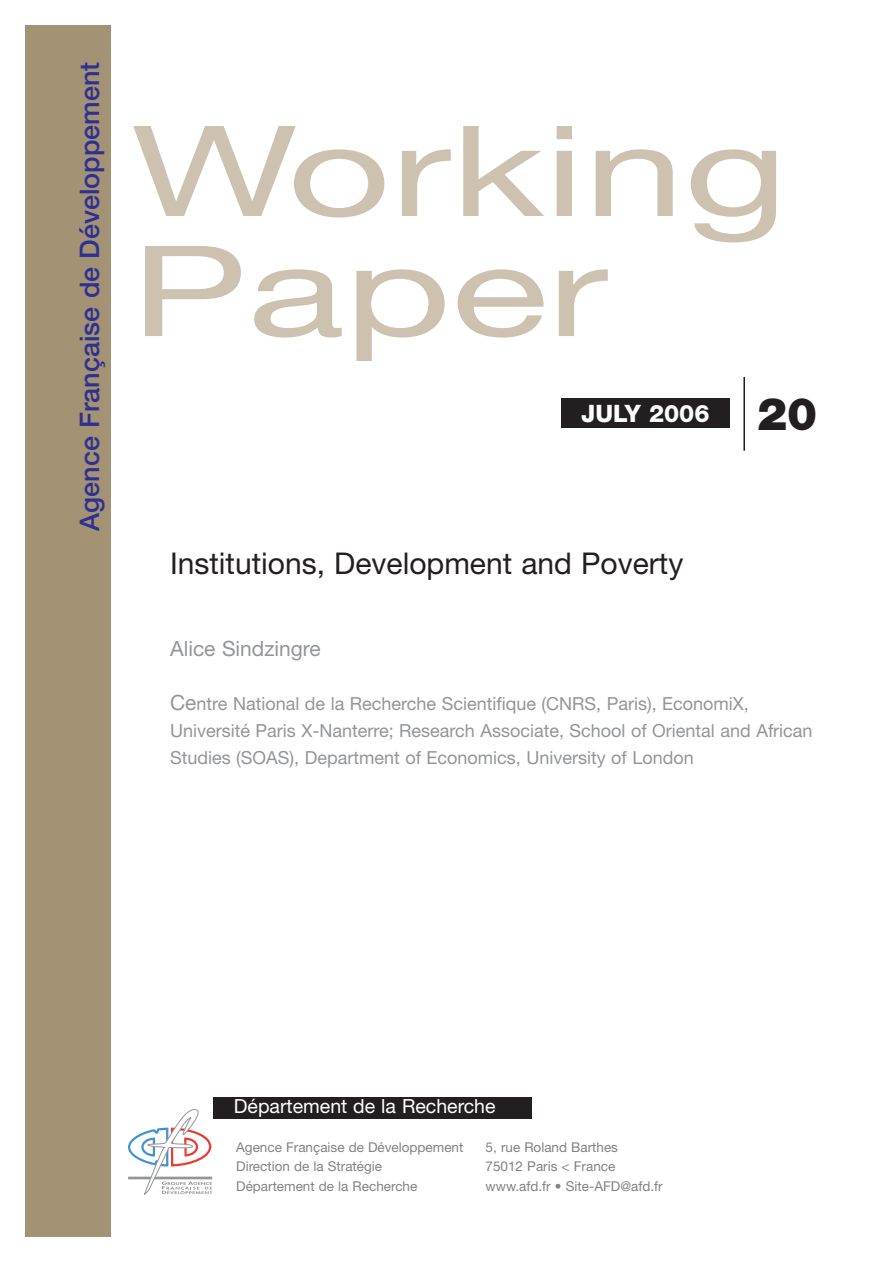
<style>
.page{position:relative;width:893px;height:1263px;background:#fff}
.page>*{position:absolute;margin:0;border:0;box-sizing:border-box;transform-origin:0 0}
.t1{font:126px/120px "Helvetica Neue";color:#cdc1af;scale:1.43 1}
.t2{font:30px "Helvetica Neue";color:#231f20}
.t3{font:500 27px "Helvetica Neue";color:#2e3092}
.t4{font:800 24px "Helvetica Neue";color:#fff}
.t5{font:21px "Helvetica Neue";color:#939598}
.t6{font:19.5px "Helvetica Neue";color:#fff}
.t7{font:18px/27px "Helvetica Neue";color:#939598}
.t8{font:13.5px/19.5px "Helvetica Neue";color:#808285}
.s1{font-weight:900;font-size:45px;color:#231f20}
.s2{font-size:21px}
</style>
<div class="page">
<svg style="left:128px;top:1109px;width:84px;height:86px"></svg>
<div style="left:26px;top:26px;width:85px;height:1211px;background:#a39274"></div>
<div style="left:213px;top:1097px;width:319px;height:21px;background:#231f20"></div>
<hr style="left:743px;top:377px;width:2px;height:74px;background:#231f20">
<div style="left:561px;top:398px;width:168px;height:30px;background:#231f20"></div>
<h3 class="t3" style="left:80px;top:531px;width:471px;rotate:-90deg">Agence Française de Développement</h3>
<h1 class="t1" style="left:131px;top:123px;width:461px">Working<br>Paper</h1>
<h3 class="t4" style="left:581px;top:405px;width:238px">JULY 2006 <span class="s1">20</span></h3>
<h2 class="t2" style="left:170px;top:553px;width:515px">Institutions, Development and Poverty</h2>
<p class="t5" style="left:170px;top:641px;width:152px">Alice Sindzingre</p>
<p class="t7" style="left:170px;top:692px;width:644px"><span class="s2">Ce</span>ntre National de la Recherche Scientifique (CNRS, Paris), EconomiX,<br>Université Paris X-Nanterre; Research Associate, School of Oriental and African<br>Studies (SOAS), Department of Economics, University of London</p>
<p class="t6" style="left:234px;top:1099px;width:263px">Département de la Recherche</p>
<p class="t8" style="left:236px;top:1138px;width:229px">Agence Française de Développement<br>Direction de la Stratégie<br>Département de la Recherche</p>
<p class="t8" style="left:486px;top:1138px;width:179px">5, rue Roland Barthes<br>75012 Paris &lt; France www.afd.fr • Site-AFD@afd.fr</p>
</div>
